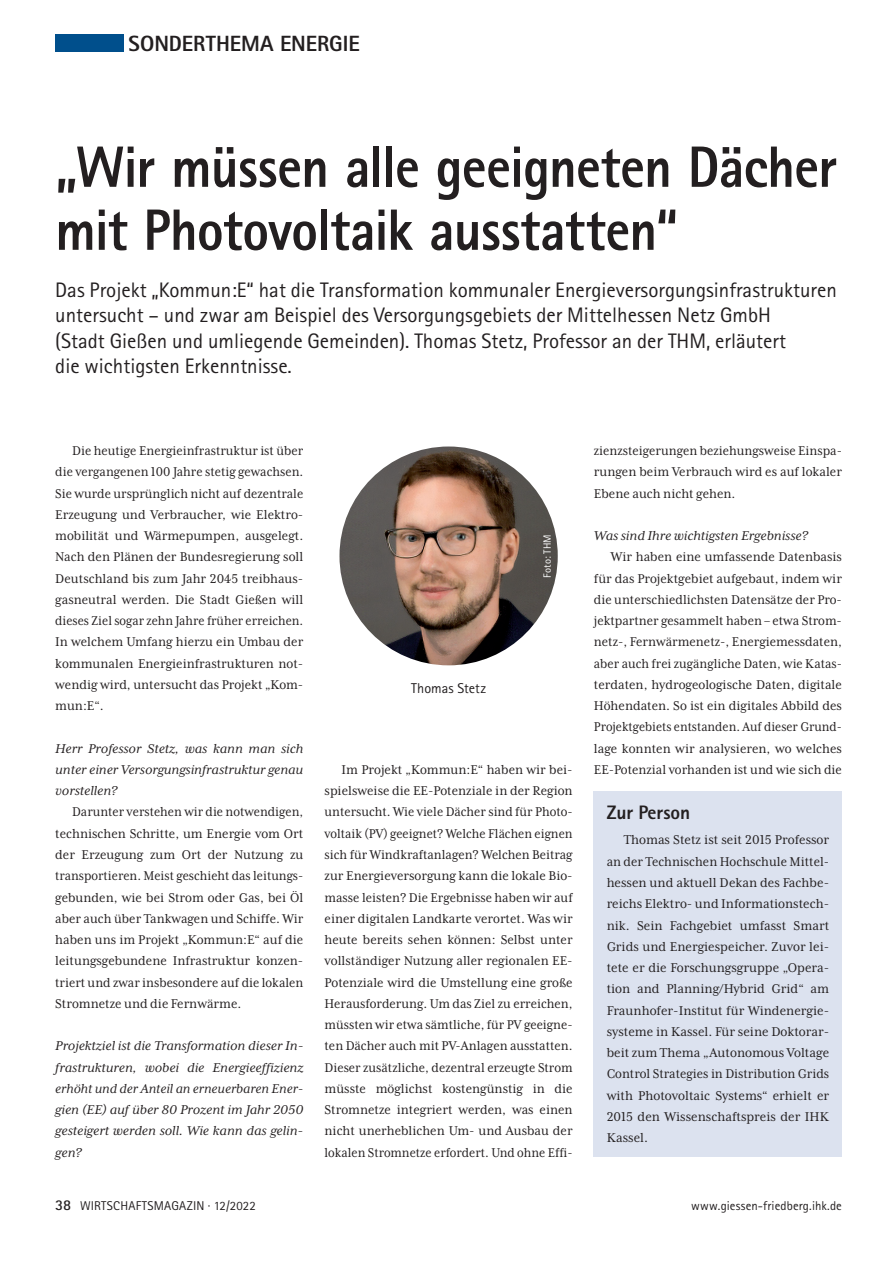
<style>
.page{position:relative;width:893px;height:1263px;background:#fff}
.page>*{position:absolute;margin:0;border:0;box-sizing:border-box;transform-origin:0 0}
.t1{font:800 58.35px/63px "Agfa Rotis Sans Serif";letter-spacing:-.015em;color:#231f20;scale:.92 1}
.t2{font:800 22.05px "Agfa Rotis Sans Serif";letter-spacing:-.005em;color:#231f20}
.t3{font:21px/25.5px "Agfa Rotis Sans Serif";color:#231f20}
.t4{font:800 19.5px "Agfa Rotis Sans Serif";color:#231f20}
.t5{font:14.7px/21.3px "Mrs Eaves XL Serif Nar OT";color:#231f20;text-align:justify}
.t6{font:italic 14.7px/21.3px "Mrs Eaves XL Serif OT";color:#231f20;text-align:justify;scale:1.05 1}
.t7{font:14.25px "Agfa Rotis Sans Serif";letter-spacing:.005em;color:#231f20}
.t8{font:12.75px "Agfa Rotis Sans Serif";letter-spacing:.015em;color:#231f20}
.t9{font:10.5px "Agfa Rotis Sans Serif";letter-spacing:.015em;color:#fff}
.s1{font-weight:700;font-size:15px}
</style>
<div class="page">
<img style="left:339px;top:446px;width:219px;height:219px;border-radius:109px">
<div style="left:55px;top:34px;width:68px;height:17px;background:#004f8c"></div>
<div style="left:594px;top:791px;width:248px;height:366px;background:#dce2ef"></div>
<h2 class="t2" style="left:129px;top:29px;width:233px">SONDERTHEMA ENERGIE</h2>
<h1 class="t1" style="left:55px;top:135px;width:851px">„Wir müssen alle geeigneten Dächer mit Photovoltaik ausstatten“</h1>
<p class="t3" style="left:55px;top:277px;width:783px">Das Projekt „Kommun:E“ hat die Transformation kommunaler Energieversorgungsinfrastrukturen untersucht – und zwar am Beispiel des Versorgungsgebiets der Mittelhessen Netz GmbH<br>(Stadt Gießen und umliegende Gemeinden). Thomas Stetz, Professor an der THM, erläutert<br>die wichtigsten Erkenntnisse.</p>
<p class="t5" style="left:55px;top:440px;width:250px;text-indent:17px">Die heutige Energieinfrastruktur ist über die vergangenen 100 Jahre stetig gewachsen.<br>Sie wurde ursprünglich nicht auf dezentrale Erzeugung und Verbraucher, wie Elektro&shy;mobilität und Wärmepumpen, ausgelegt.<br>Nach den Plänen der Bundesregierung soll Deutschland bis zum Jahr 2045 treibhaus&shy;gasneutral werden. Die Stadt Gießen will dieses Ziel sogar zehn Jahre früher erreichen.<br>In welchem Umfang hierzu ein Umbau der kommunalen Energieinfrastrukturen not&shy;wendig wird, untersucht das Projekt „Kom&shy;mun:E“.</p>
<p class="t6" style="left:55px;top:738px;width:238px">Herr Professor Stetz, was kann man sich unter einer Versorgungsinfrastruktur genau vorstellen?</p>
<p class="t5" style="left:55px;top:801px;width:250px;text-indent:17px">Darunter verstehen wir die notwendigen, technischen Schritte, um Energie vom Ort der Erzeugung zum Ort der Nutzung zu transportieren. Meist geschieht das leitungs&shy;gebunden, wie bei Strom oder Gas, bei Öl aber auch über Tankwagen und Schiffe. Wir haben uns im Projekt „Kommun:E“ auf die leitungsgebundene Infrastruktur konzen&shy;triert und zwar insbesondere auf die lokalen Stromnetze und die Fernwärme.</p>
<p class="t6" style="left:55px;top:1035px;width:238px">Projektziel ist die Transformation dieser In&shy;frastrukturen, wobei die Energieeffizienz erhöht und der Anteil an erneuerbaren Ener&shy;gien (EE) auf über 80 Prozent im Jahr 2050 gesteigert werden soll. Wie kann das gelin&shy;gen?</p>
<p class="t7" style="left:411px;top:679px;width:77px">Thomas Stetz</p>
<p class="t9" style="left:541px;top:578px;width:45px;rotate:-90deg">Foto: THM</p>
<p class="t5" style="left:325px;top:759px;width:250px;text-indent:17px">Im Projekt „Kommun:E“ haben wir bei&shy;spielsweise die EE-Potenziale in der Region untersucht. Wie viele Dächer sind für Photo&shy;voltaik (PV) geeignet? Welche Flächen eignen sich für Windkraftanlagen? Welchen Beitrag zur Energieversorgung kann die lokale Bio&shy;masse leisten? Die Ergebnisse haben wir auf einer digitalen Landkarte verortet. Was wir heute bereits sehen können: Selbst unter vollständiger Nutzung aller regionalen EE-Potenziale wird die Umstellung eine große Herausforderung. Um das Ziel zu erreichen, müssten wir etwa sämtliche, für PV geeigne&shy;ten Dächer auch mit PV-Anlagen ausstatten.<br>Dieser zusätzliche, dezentral erzeugte Strom müsste möglichst kostengünstig in die Stromnetze integriert werden, was einen nicht unerheblichen Um- und Ausbau der lokalen Stromnetze erfordert. Und ohne Effi-</p>
<p class="t5" style="left:594px;top:440px;width:250px">zienzsteigerungen beziehungsweise Einspa&shy;rungen beim Verbrauch wird es auf lokaler Ebene auch nicht gehen.</p>
<p class="t6" style="left:594px;top:525px;width:205px">Was sind Ihre wichtigsten Ergebnisse?</p>
<p class="t5" style="left:594px;top:546px;width:250px;text-indent:17px">Wir haben eine umfassende Datenbasis für das Projektgebiet aufgebaut, indem wir die unterschiedlichsten Datensätze der Pro&shy;jektpartner gesammelt haben – etwa Strom&shy;netz-, Fernwärmenetz-, Energiemessdaten, aber auch frei zugängliche Daten, wie Katas&shy;terdaten, hydrogeologische Daten, digitale Höhendaten. So ist ein digitales Abbild des Projektgebiets entstanden. Auf dieser Grund&shy;lage konnten wir analysieren, wo welches EE-Potenzial vorhanden ist und wie sich die</p>
<h3 class="t4" style="left:607px;top:800px;width:85px">Zur Person</h3>
<p class="t5" style="left:607px;top:829px;width:224px;text-indent:17px">Thomas Stetz ist seit 2015 Professor an der Technischen Hochschule Mittel&shy;hessen und aktuell Dekan des Fachbe&shy;reichs Elektro- und Informationstech&shy;nik. Sein Fachgebiet umfasst Smart Grids und Energiespeicher. Zuvor lei&shy;tete er die Forschungsgruppe „Opera&shy;tion and Planning/Hybrid Grid“ am Fraunhofer-Institut für Windenergie&shy;systeme in Kassel. Für seine Doktorar&shy;beit zum Thema „Autonomous Voltage Control Strategies in Distribution Grids with Photovoltaic Systems“ erhielt er 2015 den Wissenschaftspreis der IHK Kassel.</p>
<p class="t8" style="left:55px;top:1198px;width:202px"><span class="s1">38</span> WIRTSCHAFTSMAGAZIN · 12/2022</p>
<p class="t8" style="left:691px;top:1198px;width:152px">www.giessen-friedberg.ihk.de</p>
</div>
